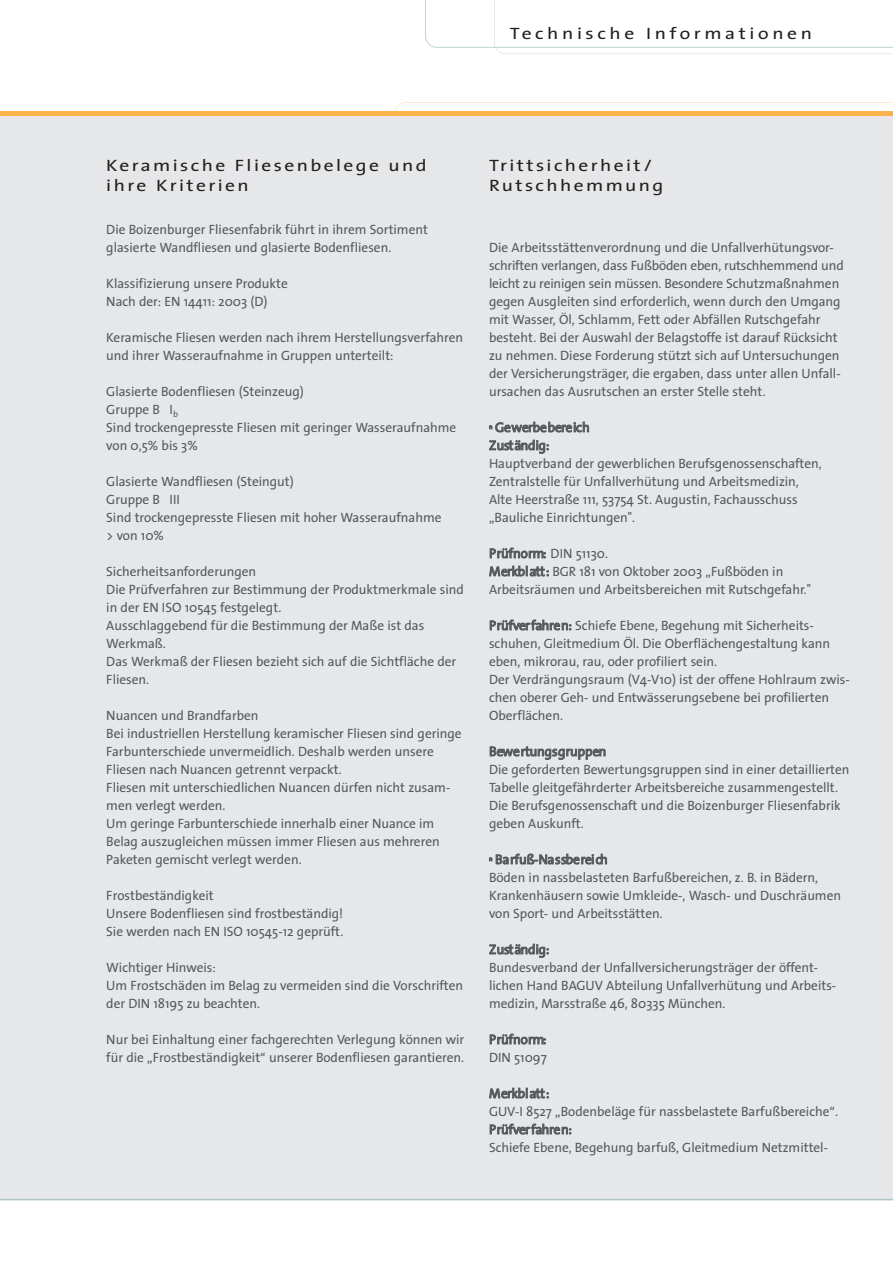
<style>
.page{position:relative;width:893px;height:1263px;background:#fff}
.page>*{position:absolute;margin:0;border:0;box-sizing:border-box;transform-origin:0 0}
.t1{font:16.5px/19.8px "Thesis Sans";letter-spacing:.12em;color:#231f20;scale:1.2 1}
.t2{font:16.5px "Thesis Sans";letter-spacing:.185em;color:#231f20;scale:1.2 1}
.t3{font:13.5px/18px "Thesis Sans";color:#57585a}
.t4{font:6px "Thesis Sans";color:#57585a}
</style>
<div class="page">
<svg style="left:395px;top:102px;width:498px;height:9px"></svg>
<div style="left:0;top:113px;width:893px;height:1087px;background:#e6e7e9"></div>
<div style="left:0;top:111px;width:893px;height:5px;background:#fbb24c"></div>
<svg style="left:425px;top:0;width:468px;height:54px"></svg>
<hr style="left:0;top:1199px;width:893px;height:1px;background:#abc7c5">
<p class="t2" style="left:510px;top:27px;width:253px">Technische Informationen</p>
<p class="t1" style="left:106px;top:157px;width:268px">Keramische Fliesenbelege und ihre Kriterien</p>
<p class="t3" style="left:106px;top:222px;width:323px">Die Boizenburger Fliesenfabrik führt in ihrem Sortiment glasierte Wandfliesen und glasierte Bodenfliesen.</p>
<p class="t3" style="left:106px;top:276px;width:183px">Klassifizierung unsere Produkte<br>Nach der: EN 14411: 2003 (D)</p>
<p class="t3" style="left:106px;top:330px;width:358px">Keramische Fliesen werden nach ihrem Herstellungsverfahren und ihrer Wasseraufnahme in Gruppen unterteilt:</p>
<p class="t3" style="left:106px;top:384px;width:352px">Glasierte Bodenfliesen (Steinzeug)<br>Gruppe B I<sub>b<br></sub>Sind trockengepresste Fliesen mit geringer Wasseraufnahme von 0,5% bis 3%</p>
<p class="t3" style="left:106px;top:474px;width:337px">Glasierte Wandfliesen (Steingut)<br>Gruppe B III<br>Sind trockengepresste Fliesen mit hoher Wasseraufnahme &gt; von 10%</p>
<p class="t3" style="left:106px;top:564px;width:359px">Sicherheitsanforderungen<br>Die Prüfverfahren zur Bestimmung der Produktmerkmale sind in der EN ISO 10545 festgelegt.<br>Ausschlaggebend für die Bestimmung der Maße ist das Werkmaß.<br>Das Werkmaß der Fliesen bezieht sich auf die Sichtfläche der Fliesen.</p>
<p class="t3" style="left:106px;top:708px;width:357px">Nuancen und Brandfarben<br>Bei industriellen Herstellung keramischer Fliesen sind geringe Farbunterschiede unvermeidlich. Deshalb werden unsere Fliesen nach Nuancen getrennt verpackt.<br>Fliesen mit unterschiedlichen Nuancen dürfen nicht zusam&shy;men verlegt werden.<br>Um geringe Farbunterschiede innerhalb einer Nuance im Belag auszugleichen müssen immer Fliesen aus mehreren Paketen gemischt verlegt werden.</p>
<p class="t3" style="left:106px;top:888px;width:239px">Frostbeständigkeit<br>Unsere Bodenfliesen sind frostbeständig!<br>Sie werden nach EN ISO 10545-12 geprüft.</p>
<p class="t3" style="left:106px;top:960px;width:358px">Wichtiger Hinweis:<br>Um Frostschäden im Belag zu vermeiden sind die Vorschriften der DIN 18195 zu beachten.</p>
<p class="t3" style="left:106px;top:1032px;width:359px">Nur bei Einhaltung einer fachgerechten Verlegung können wir für die „Frostbeständigkeit“ unserer Bodenfliesen garantieren.</p>
<p class="t1" style="left:489px;top:157px;width:147px">Trittsicherheit/<br>Rutschhemmung</p>
<p class="t3" style="left:489px;top:240px;width:356px">Die Arbeitsstättenverordnung und die Unfallverhütungsvor&shy;schriften verlangen, dass Fußböden eben, rutschhemmend und leicht zu reinigen sein müssen. Besondere Schutzmaßnahmen gegen Ausgleiten sind erforderlich, wenn durch den Umgang mit Wasser, Öl, Schlamm, Fett oder Abfällen Rutschgefahr besteht. Bei der Auswahl der Belagstoffe ist darauf Rücksicht zu nehmen. Diese Forderung stützt sich auf Untersuchungen der Versicherungsträger, die ergaben, dass unter allen Unfall&shy;ursachen das Ausrutschen an erster Stelle steht.</p>
<p class="t4" style="left:489px;top:424px;width:5px">n</p>
<p class="t3" style="left:489px;top:419px;width:334px;text-indent:6px">Gewerbebereich<br>Zuständig:<br>Hauptverband der gewerblichen Berufsgenossenschaften, Zentralstelle für Unfallverhütung und Arbeitsmedizin, Alte Heerstraße 111, 53754 St. Augustin, Fachausschuss „Bauliche Einrichtungen".</p>
<p class="t3" style="left:489px;top:546px;width:324px">Prüfnorm: DIN 51130.<br>Merkblatt: BGR 181 von Oktober 2003 „Fußböden in<br>Arbeitsräumen und Arbeitsbereichen mit Rutschgefahr."</p>
<p class="t3" style="left:489px;top:618px;width:362px">Prüfverfahren: Schiefe Ebene, Begehung mit Sicherheits&shy;schuhen, Gleitmedium Öl. Die Oberflächengestaltung kann eben, mikrorau, rau, oder profiliert sein.<br>Der Verdrängungsraum (V4-V10) ist der offene Hohlraum zwis&shy;chen oberer Geh- und Entwässerungsebene bei profilierten Oberflächen.</p>
<p class="t3" style="left:489px;top:743px;width:362px">Bewertungsgruppen<br>Die geforderten Bewertungsgruppen sind in einer detaillierten Tabelle gleitgefährderter Arbeitsbereiche zusammengestellt.<br>Die Berufsgenossenschaft und die Boizenburger Fliesenfabrik geben Auskunft.</p>
<p class="t4" style="left:489px;top:856px;width:5px">n</p>
<p class="t3" style="left:489px;top:851px;width:354px;text-indent:6px">Barfuß-Nassbereich<br>Böden in nassbelasteten Barfußbereichen, z. B. in Bädern, Krankenhäusern sowie Umkleide-, Wasch- und Duschräumen von Sport- und Arbeitsstätten.</p>
<p class="t3" style="left:489px;top:941px;width:349px">Zuständig:<br>Bundesverband der Unfallversicherungsträger der öffent&shy;lichen Hand BAGUV Abteilung Unfallverhütung und Arbeits&shy;medizin, Marsstraße 46, 80335 München.</p>
<p class="t3" style="left:489px;top:1031px;width:59px">Prüfnorm:<br>DIN 51097</p>
<p class="t3" style="left:489px;top:1085px;width:351px">Merkblatt:<br>GUV-I 8527 „Bodenbeläge für nassbelastete Barfußbereiche“.<br>Prüfverfahren:<br>Schiefe Ebene, Begehung barfuß, Gleitmedium Netzmittel-</p>
</div>
